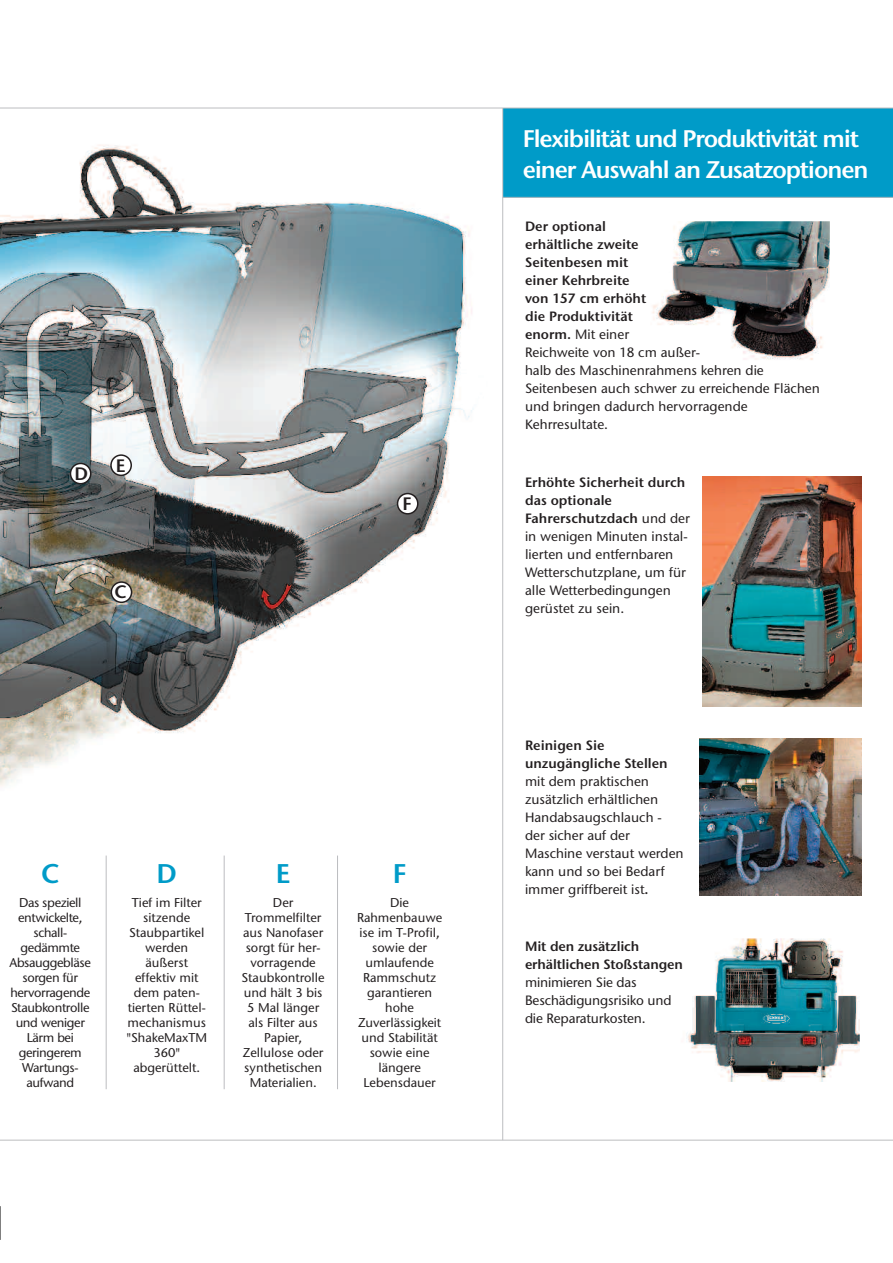
<style>
.page{position:relative;width:893px;height:1263px;background:#fff}
.page>*{position:absolute;margin:0;border:0;box-sizing:border-box;transform-origin:0 0}
.t1{font:27px "Stone Sans ITC Semi";color:#009bc8}
.t2{font:24px/31.5px "Stone Sans ITC Semi";letter-spacing:-.05em;color:#fff}
.t3{font:18px "Stone Sans ITC Semi";color:#231f20}
.t4{font:500 13.5px/18px "Stone Sans ITC";color:#231f20}
.t5{font:13.5px/18px "Stone Sans ITC Semi";color:#231f20}
.t6{font:500 12.75px/15px "Stone Sans ITC";color:#231f20;text-align:center}
.t7{font:500 12.75px/15px "Stone Sans ITC";letter-spacing:-.03em;color:#231f20;text-align:center}
.s1{font-family:"Stone Sans ITC Semi";font-weight:400}
.s2{font-family:"Stone Sans ITC";font-weight:500}
</style>
<div class="page">
<img style="left:0;top:145px;width:472px;height:641px">
<svg style="left:70px;top:463px;width:21px;height:21px"></svg>
<svg style="left:110px;top:454px;width:22px;height:22px"></svg>
<svg style="left:397px;top:493px;width:21px;height:22px"></svg>
<div style="left:503px;top:108px;width:390px;height:90px;background:#009bc8"></div>
<hr style="left:502px;top:108px;width:1px;height:1032px;background:#bcbdc0">
<hr style="left:0;top:1206px;width:1px;height:34px;background:#000">
<hr style="left:0;top:108px;width:893px;height:1px;background:#bcbdc0">
<hr style="left:224px;top:855px;width:1px;height:234px;background:#bcbdc0">
<hr style="left:106px;top:855px;width:1px;height:234px;background:#bcbdc0">
<hr style="left:337px;top:855px;width:1px;height:234px;background:#bcbdc0">
<svg style="left:111px;top:581px;width:21px;height:22px"></svg>
<hr style="left:0;top:1140px;width:893px;height:1px;background:#bcbdc0">
<img style="left:652px;top:221px;width:178px;height:139px">
<img style="left:686px;top:938px;width:174px;height:144px">
<img style="left:700px;top:738px;width:162px;height:157px">
<img style="left:702px;top:476px;width:160px;height:231px">
<hr style="left:502px;top:197px;width:391px;height:1px;background:#bcbdc0">
<h3 class="t3" style="left:74px;top:467px;width:15px">D</h3>
<h3 class="t3" style="left:116px;top:459px;width:11px">E</h3>
<h3 class="t3" style="left:115px;top:586px;width:14px">C</h3>
<h3 class="t3" style="left:402px;top:497px;width:11px">F</h3>
<h1 class="t1" style="left:41px;top:864px;width:20px">C</h1>
<p class="t7" style="left:10px;top:896px;width:83px">Das speziell entwickelte, schall&shy;gedämmte<br>Absauggebläse sorgen für hervorragende<br>Staubkontrolle und weniger<br>Lärm bei geringerem<br>Wartungs&shy;aufwand</p>
<h1 class="t1" style="left:157px;top:864px;width:22px">D</h1>
<p class="t6" style="left:126px;top:896px;width:82px">Tief im Filter sitzende<br>Staubpartikel werden äußerst effektiv mit dem paten&shy;tierten Rüttel&shy;mechanismus "ShakeMaxTM<br>360" abgerüttelt.</p>
<h1 class="t1" style="left:276px;top:864px;width:16px">E</h1>
<p class="t6" style="left:242px;top:896px;width:85px">Der<br>Trommelfilter aus Nanofaser sorgt für her&shy;vorragende<br>Staubkontrolle und hält 3 bis<br>5 Mal länger als Filter aus<br>Papier,<br>Zellulose oder synthetischen<br>Materialien.</p>
<h1 class="t1" style="left:393px;top:864px;width:15px">F</h1>
<p class="t6" style="left:357px;top:896px;width:87px">Die<br>Rahmenbauwe ise im T-Profil, sowie der umlaufende<br>Rammschutz garantieren hohe<br>Zuverlässigkeit und Stabilität sowie eine längere<br>Lebensdauer</p>
<h2 class="t2" style="left:523px;top:125px;width:347px">Flexibilität und Produktivität mit einer Auswahl an Zusatzoptionen</h2>
<p class="t5" style="left:525px;top:219px;width:123px">Der optional erhältliche zweite<br>Seitenbesen mit einer Kehrbreite von 157 cm erhöht die Produktivität</p>
<p class="t4" style="left:525px;top:327px;width:296px"><span class="s1">enorm.</span> Mit einer<br>Reichweite von 18 cm außer-<br>halb des Maschinenrahmens kehren die<br>Seitenbesen auch schwer zu erreichende Flächen und bringen dadurch hervorragende<br>Kehrresultate.</p>
<p class="t5" style="left:525px;top:475px;width:166px">Erhöhte Sicherheit durch das optionale<br>Fahrerschutzdach <span class="s2">und der</span></p>
<p class="t4" style="left:525px;top:529px;width:164px">in wenigen Minuten instal&shy;lierten und entfernbaren<br>Wetterschutzplane, um für alle Wetterbedingungen gerüstet zu sein.</p>
<p class="t5" style="left:525px;top:738px;width:144px">Reinigen Sie unzugängliche Stellen</p>
<p class="t4" style="left:525px;top:774px;width:160px">mit dem praktischen zusätzlich erhältlichen<br>Handabsaugschlauch - der sicher auf der<br>Maschine verstaut werden kann und so bei Bedarf immer griffbereit ist<span class="s1">.</span></p>
<p class="t5" style="left:525px;top:939px;width:159px">Mit den zusätzlich erhältlichen Stoßstangen</p>
<p class="t4" style="left:525px;top:975px;width:148px">minimieren Sie das<br>Beschädigungsrisiko und die Reparaturkosten.</p>
</div>
